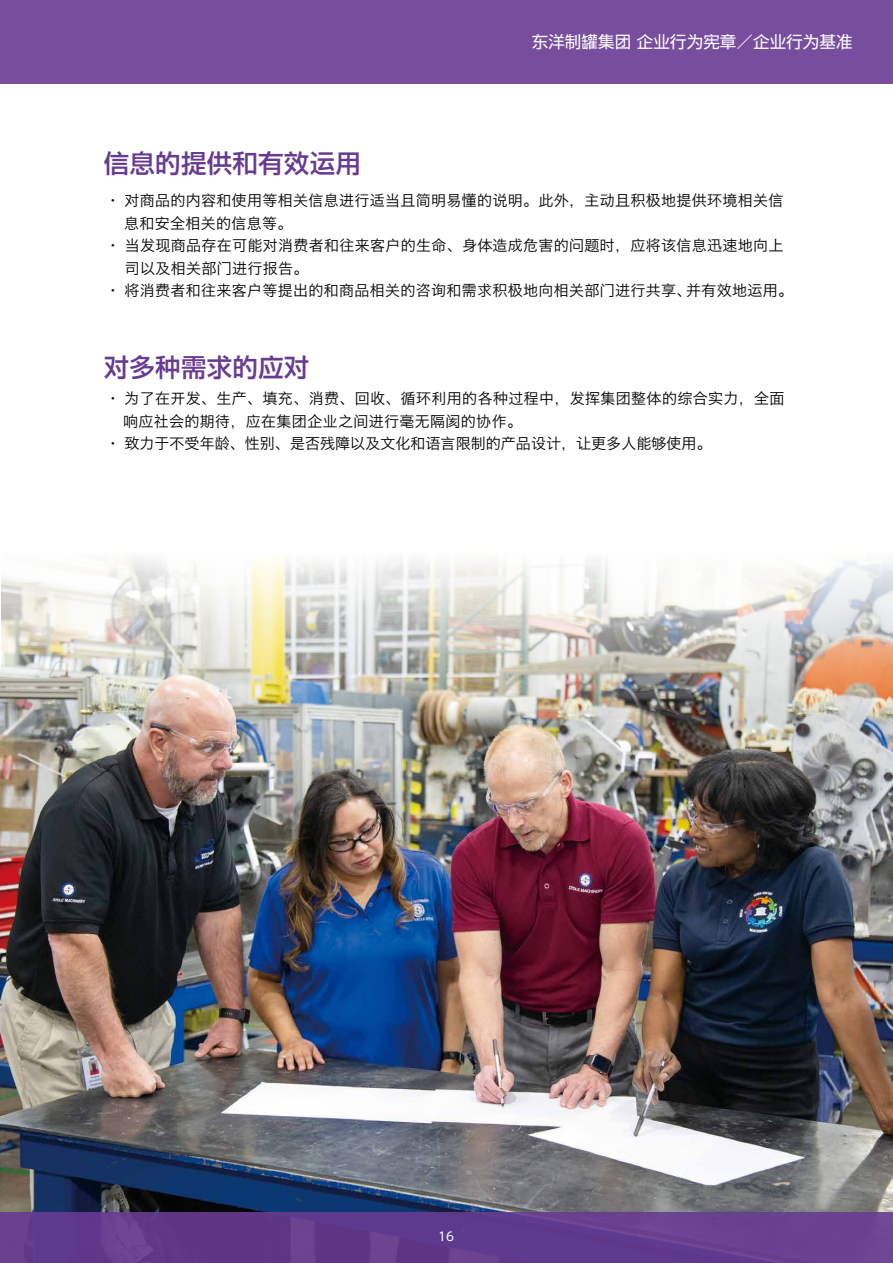
<style>
.page{position:relative;width:893px;height:1263px;background:#fff}
.page>*{position:absolute;margin:0;border:0;box-sizing:border-box;transform-origin:0 0}
.t1{font:500 25.5px "UD Shin Go SC Gbe";letter-spacing:.01em;color:#683b93}
.t2{font:16.5px "UD Shin Go SC Gbe";letter-spacing:.005em;color:#fff}
.t3{font:15px "Hiragino Sans GB W3";letter-spacing:.02em;color:#000}
.t4{font:12px "UD Shin M Go Pro";color:#fff}
</style>
<div class="page">
<img style="left:0;top:707px;width:893px;height:505px">
<div style="left:0;top:1212px;width:893px;height:51px;background:linear-gradient(to right,#5f3889,#684191)"></div>
<div style="left:0;top:0;width:893px;height:83px;background:#774e9e"></div>
<img style="left:0;top:557px;width:893px;height:150px">
<h1 class="t1" style="left:104px;top:148px;width:259px">信息的提供和有效运用</h1>
<p class="t2" style="left:532px;top:32px;width:322px">东洋制罐集团 企业行为宪章／企业行为基准</p>
<p class="t3" style="left:106px;top:191px;width:679px">· 对商品的内容和使用等相关信息进行适当且简明易懂的说明。此外，主动且积极地提供环境相关信</p>
<p class="t3" style="left:124px;top:214px;width:170px">息和安全相关的信息等。</p>
<p class="t3" style="left:106px;top:236px;width:680px">· 当发现商品存在可能对消费者和往来客户的生命、身体造成危害的问题时，应将该信息迅速地向上</p>
<p class="t3" style="left:125px;top:259px;width:185px">司以及相关部门进行报告。</p>
<p class="t3" style="left:106px;top:281px;width:689px">· 将消费者和往来客户等提出的和商品相关的咨询和需求积极地向相关部门进行共享、并有效地运用。</p>
<h1 class="t1" style="left:104px;top:351px;width:207px">对多种需求的应对</h1>
<p class="t3" style="left:106px;top:389px;width:680px">· 为了在开发、生产、填充、消费、回收、循环利用的各种过程中，发挥集团整体的综合实力，全面</p>
<p class="t3" style="left:123px;top:412px;width:401px">响应社会的期待，应在集团企业之间进行毫无隔阂的协作。</p>
<p class="t3" style="left:106px;top:434px;width:608px">· 致力于不受年龄、性别、是否残障以及文化和语言限制的产品设计，让更多人能够使用。</p>
<p class="t4" style="left:438px;top:1227px;width:17px">16</p>
</div>
